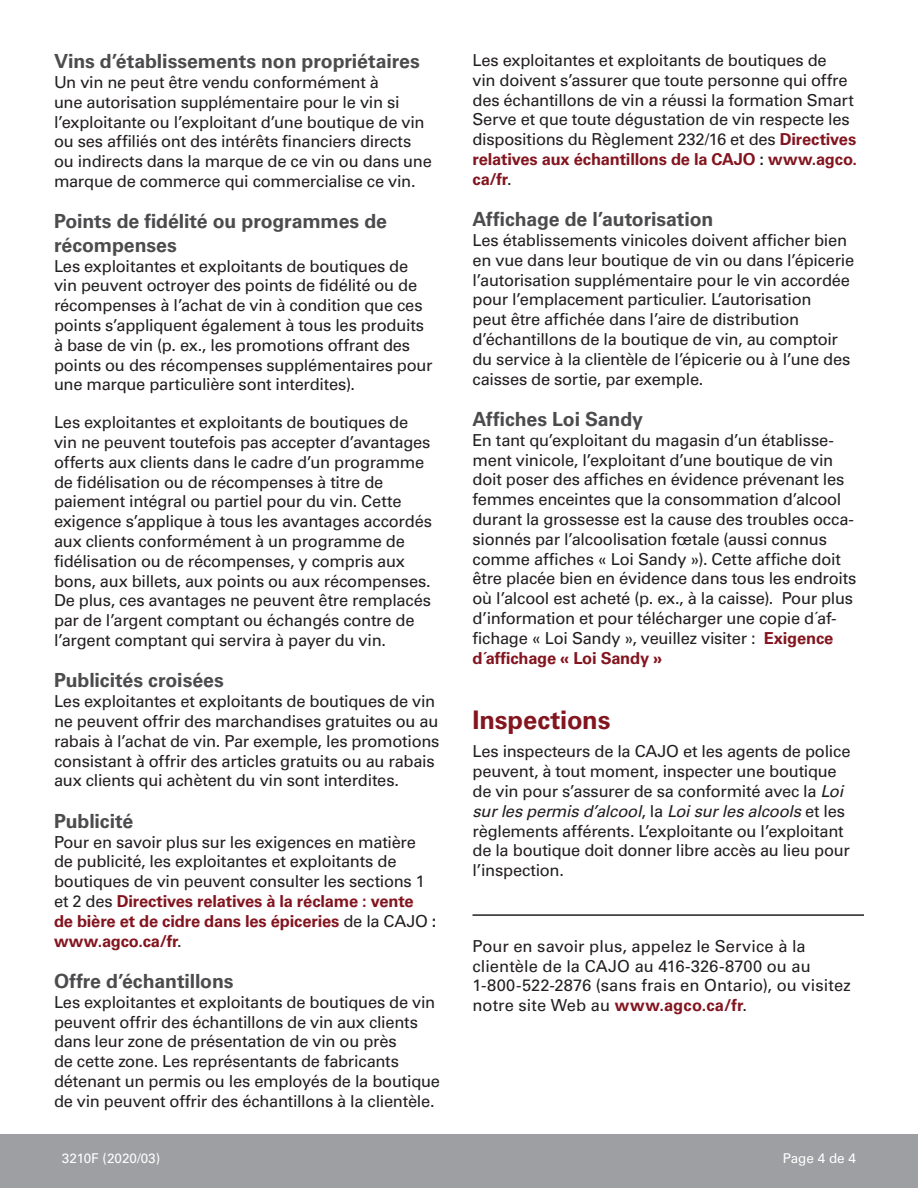
<style>
.page{position:relative;width:918px;height:1188px;background:#fff}
.page>*{position:absolute;margin:0;border:0;box-sizing:border-box;transform-origin:0 0}
.t1{font:700 25.5px "Univers LT Std";letter-spacing:-.005em;color:#83151f}
.t2{font:700 19.5px/23.4px "Univers LT Std";letter-spacing:-.005em;color:#4c4c4e}
.bodytext{font:16.5px/19.8px "Univers LT Std";letter-spacing:-.015em;color:#231f20}
.Contact_Us_Paragraph{font:16.5px/19.8px "Univers LT Std";letter-spacing:.005em;color:#231f20}
.t3{font:13.5px "Univers LT Std";color:#fff}
.s1{font-weight:700;color:#83151f}
.s2{font-weight:700}
.s3{font-style:italic}
</style>
<div class="page">
<div style="left:0;top:1134px;width:918px;height:54px;background:#9d9fa2"></div>
<hr style="left:472px;top:914px;width:392px;height:2px;background:#231f20">
<h3 class="t2" style="left:54px;top:50px;width:367px">Vins d’établissements non propriétaires</h3>
<p class="bodytext" style="left:54px;top:72px;width:379px">Un vin ne peut être vendu conformément à<br>une autorisation supplémentaire pour le vin si l’exploitante ou l’exploitant d’une boutique de vin ou ses affiliés ont des intérêts financiers directs ou indirects dans la marque de ce vin ou dans une marque de commerce qui commercialise ce vin.</p>
<h3 class="t2" style="left:54px;top:210px;width:335px">Points de fidélité ou programmes de récompenses</h3>
<p class="bodytext" style="left:54px;top:256px;width:380px">Les exploitantes et exploitants de boutiques de vin peuvent octroyer des points de fidélité ou de récompenses à l’achat de vin à condition que ces points s’appliquent également à tous les produits à base de vin (p. ex., les promotions offrant des points ou des récompenses supplémentaires pour une marque particulière sont interdites).</p>
<p class="bodytext" style="left:54px;top:412px;width:379px">Les exploitantes et exploitants de boutiques de vin ne peuvent toutefois pas accepter d’avantages offerts aux clients dans le cadre d’un programme de fidélisation ou de récompenses à titre de paiement intégral ou partiel pour du vin. Cette exigence s’applique à tous les avantages accordés aux clients conformément à un programme de fidélisation ou de récompenses, y compris aux bons, aux billets, aux points ou aux récompenses.<br>De plus, ces avantages ne peuvent être remplacés par de l’argent comptant ou échangés contre de l’argent comptant qui servira à payer du vin.</p>
<h3 class="t2" style="left:54px;top:669px;width:171px">Publicités croisées</h3>
<p class="bodytext" style="left:54px;top:691px;width:387px">Les exploitantes et exploitants de boutiques de vin ne peuvent offrir des marchandises gratuites ou au rabais à l’achat de vin. Par exemple, les promotions consistant à offrir des articles gratuits ou au rabais aux clients qui achètent du vin sont interdites.</p>
<h3 class="t2" style="left:54px;top:809px;width:81px">Publicité</h3>
<p class="bodytext" style="left:54px;top:832px;width:384px">Pour en savoir plus sur les exigences en matière de publicité, les exploitantes et exploitants de boutiques de vin peuvent consulter les sections 1 et 2 des <span class="s1">Directives relatives à la réclame : vente de bière et de cidre dans les épiceries</span> de la CAJO <span class="s2">: </span><span class="s1">www.agco.ca/fr</span>.</p>
<h3 class="t2" style="left:54px;top:970px;width:181px">Offre d’échantillons</h3>
<p class="bodytext" style="left:54px;top:992px;width:388px">Les exploitantes et exploitants de boutiques de vin peuvent offrir des échantillons de vin aux clients dans leur zone de présentation de vin ou près<br>de cette zone. Les représentants de fabricants détenant un permis ou les employés de la boutique de vin peuvent offrir des échantillons à la clientèle.</p>
<p class="bodytext" style="left:472px;top:50px;width:386px">Les exploitantes et exploitants de boutiques de<br>vin doivent s’assurer que toute personne qui offre des échantillons de vin a réussi la formation Smart Serve et que toute dégustation de vin respecte les dispositions du Règlement 232/16 et des <span class="s1">Directives relatives aux échantillons de la CAJO</span> <span class="s2">:</span> <span class="s1">www.agco. ca/fr</span>.</p>
<h3 class="t2" style="left:472px;top:208px;width:242px">Affichage de l’autorisation</h3>
<p class="bodytext" style="left:472px;top:230px;width:383px">Les établissements vinicoles doivent afficher bien en vue dans leur boutique de vin ou dans l’épicerie l’autorisation supplémentaire pour le vin accordée pour l’emplacement particulier. L’autorisation<br>peut être affichée dans l’aire de distribution d’échantillons de la boutique de vin, au comptoir du service à la clientèle de l’épicerie ou à l’une des caisses de sortie, par exemple.</p>
<h3 class="t2" style="left:472px;top:408px;width:172px">Affiches Loi Sandy</h3>
<p class="bodytext" style="left:472px;top:430px;width:386px">En tant qu’exploitant du magasin d’un établisse&shy;ment vinicole, l’exploitant d’une boutique de vin doit poser des affiches en évidence prévenant les femmes enceintes que la consommation d’alcool durant la grossesse est la cause des troubles occa&shy;sionnés par l’alcoolisation fœtale (aussi connus comme affiches « Loi Sandy »). Cette affiche doit être placée bien en évidence dans tous les endroits où l’alcool est acheté (p. ex., à la caisse). Pour plus d’information et pour télécharger une copie d´af&shy;fichage « Loi Sandy », veuillez visiter : <span class="s1">Exigence d´affichage « Loi Sandy »</span></p>
<h2 class="t1" style="left:472px;top:705px;width:140px">Inspections</h2>
<p class="bodytext" style="left:472px;top:742px;width:380px">Les inspecteurs de la CAJO et les agents de police peuvent, à tout moment, inspecter une boutique de vin pour s’assurer de sa conformité avec la <span class="s3">Loi sur les permis d’alcool</span>, la <span class="s3">Loi sur les alcools</span> et les règlements afférents. L’exploitante ou l’exploitant de la boutique doit donner libre accès au lieu pour l’inspection.</p>
<p class="Contact_Us_Paragraph" style="left:472px;top:936px;width:380px">Pour en savoir plus, appelez le Service à la clientèle de la CAJO au 416-326-8700 ou au 1-800-522-2876 (sans frais en Ontario), ou visitez notre site Web au <span class="s1">www.agco.ca/fr</span>.</p>
<p class="t3" style="left:62px;top:1150px;width:100px">3210F (2020/03)</p>
<p class="t3" style="left:783px;top:1150px;width:75px">Page 4 de 4</p>
</div>
